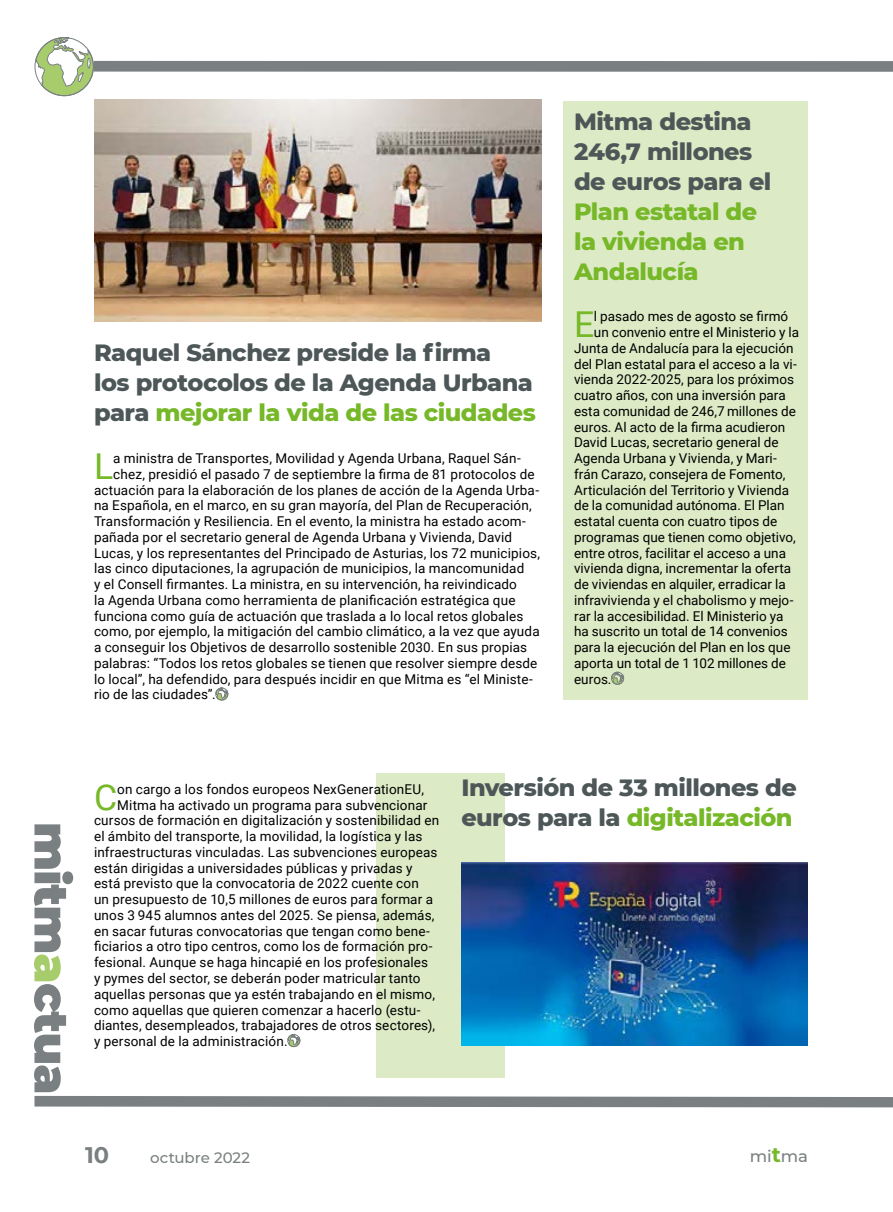
<style>
.page{position:relative;width:893px;height:1212px;background:#fff}
.page>*{position:absolute;margin:0;border:0;box-sizing:border-box;transform-origin:0 0}
.t1{font:35.7px "Roboto";color:#76b828}
.t2{font:800 24px/30px "Montserrat";letter-spacing:-.02em;color:#4d5758}
.t3{font:800 24px/30px "Montserrat";letter-spacing:-.02em;color:#76b828}
.t4{font:700 22.5px "Montserrat";color:#7a8081}
.t5{font:500 16.5px "Montserrat";color:#7a8081}
.t6{font:500 15px "Montserrat";color:#7a8081}
.t7{font:13.5px "Roboto";letter-spacing:.01em;color:#000}
.s1{color:#76b828}
.s2{font-weight:700;font-size:21px;color:#76b828}
</style>
<div class="page">
<svg style="left:94px;top:61px;width:799px;height:39px"></svg>
<svg style="left:34px;top:984px;width:859px;height:124px"></svg>
<svg style="left:34px;top:824px;width:39px;height:157px"></svg>
<svg style="left:35px;top:37px;width:59px;height:59px"></svg>
<div style="left:35px;top:37px;width:59px;height:59px;border:1px solid #7a8081;border-radius:50%"></div>
<div style="left:563px;top:101px;width:245px;height:598px;background:#dceac5"></div>
<div style="left:376px;top:773px;width:128px;height:304px;background:#dceac5"></div>
<img style="left:461px;top:862px;width:347px;height:184px">
<img style="left:94px;top:100px;width:448px;height:221px">
<svg style="left:216px;top:688px;width:12px;height:12px"></svg>
<div style="left:216px;top:688px;width:12px;height:12px;border:1px solid #7a8081;border-radius:50%"></div>
<svg style="left:611px;top:672px;width:13px;height:12px"></svg>
<div style="left:611px;top:672px;width:13px;height:12px;border:1px solid #7a8081;border-radius:50%"></div>
<svg style="left:288px;top:1034px;width:12px;height:13px"></svg>
<div style="left:288px;top:1034px;width:12px;height:13px;border:1px solid #7a8081;border-radius:50%"></div>
<h2 class="t2" style="left:94px;top:336px;width:444px">Raquel Sánchez preside la firma<br>los protocolos de la Agenda Urbana para <span class="s1">mejorar la vida de las ciudades</span></h2>
<h1 class="t1" style="left:94px;top:441px;width:21px">L</h1>
<p class="t7" style="left:113px;top:449px;width:409px">a ministra de Transportes, Movilidad y Agenda Urbana, Raquel Sán-</p>
<p class="t7" style="left:113px;top:465px;width:423px">chez, presidió el pasado 7 de septiembre la firma de 81 protocolos de</p>
<p class="t7" style="left:94px;top:480px;width:447px">actuación para la elaboración de los planes de acción de la Agenda Urba-</p>
<p class="t7" style="left:94px;top:496px;width:439px">na Española, en el marco, en su gran mayoría, del Plan de Recuperación,</p>
<p class="t7" style="left:94px;top:512px;width:433px">Transformación y Resiliencia. En el evento, la ministra ha estado acom-</p>
<p class="t7" style="left:94px;top:528px;width:420px">pañada por el secretario general de Agenda Urbana y Vivienda, David</p>
<p class="t7" style="left:94px;top:543px;width:447px">Lucas, y los representantes del Principado de Asturias, los 72 municipios,</p>
<p class="t7" style="left:94px;top:559px;width:432px">las cinco diputaciones, la agrupación de municipios, la mancomunidad</p>
<p class="t7" style="left:94px;top:575px;width:424px">y el Consell firmantes. La ministra, en su intervención, ha reivindicado</p>
<p class="t7" style="left:94px;top:591px;width:423px">la Agenda Urbana como herramienta de planificación estratégica que</p>
<p class="t7" style="left:94px;top:606px;width:431px">funciona como guía de actuación que traslada a lo local retos globales</p>
<p class="t7" style="left:94px;top:622px;width:447px">como, por ejemplo, la mitigación del cambio climático, a la vez que ayuda</p>
<p class="t7" style="left:94px;top:638px;width:435px">a conseguir los Objetivos de desarrollo sostenible 2030. En sus propias</p>
<p class="t7" style="left:94px;top:654px;width:445px">palabras: “Todos los retos globales se tienen que resolver siempre desde</p>
<p class="t7" style="left:94px;top:669px;width:440px">lo local”, ha defendido, para después incidir en que Mitma es “el Ministe-</p>
<p class="t7" style="left:94px;top:685px;width:123px">rio de las ciudades”.</p>
<h2 class="t2" style="left:574px;top:105px;width:199px">Mitma destina<br>246,7 millones de euros para el</h2>
<h2 class="t3" style="left:574px;top:195px;width:185px">Plan estatal de la vivienda en<br>Andalucía</h2>
<h1 class="t1" style="left:574px;top:299px;width:22px">E</h1>
<p class="t7" style="left:594px;top:307px;width:196px">l pasado mes de agosto se firmó</p>
<p class="t7" style="left:594px;top:323px;width:207px">un convenio entre el Ministerio y la</p>
<p class="t7" style="left:574px;top:339px;width:221px">Junta de Andalucía para la ejecución</p>
<p class="t7" style="left:574px;top:354px;width:224px">del Plan estatal para el acceso a la vi-</p>
<p class="t7" style="left:574px;top:370px;width:221px">vienda 2022-2025, para los próximos</p>
<p class="t7" style="left:574px;top:386px;width:213px">cuatro años, con una inversión para</p>
<p class="t7" style="left:574px;top:402px;width:223px">esta comunidad de 246,7 millones de</p>
<p class="t7" style="left:574px;top:417px;width:213px">euros. Al acto de la firma acudieron</p>
<p class="t7" style="left:574px;top:433px;width:206px">David Lucas, secretario general de</p>
<p class="t7" style="left:574px;top:449px;width:204px">Agenda Urbana y Vivienda, y Mari-</p>
<p class="t7" style="left:574px;top:465px;width:213px">frán Carazo, consejera de Fomento,</p>
<p class="t7" style="left:574px;top:480px;width:217px">Articulación del Territorio y Vivienda</p>
<p class="t7" style="left:574px;top:496px;width:212px">de la comunidad autónoma. El Plan</p>
<p class="t7" style="left:574px;top:512px;width:205px">estatal cuenta con cuatro tipos de</p>
<p class="t7" style="left:574px;top:528px;width:223px">programas que tienen como objetivo,</p>
<p class="t7" style="left:574px;top:543px;width:213px">entre otros, facilitar el acceso a una</p>
<p class="t7" style="left:574px;top:559px;width:219px">vivienda digna, incrementar la oferta</p>
<p class="t7" style="left:574px;top:575px;width:213px">de viviendas en alquiler, erradicar la</p>
<p class="t7" style="left:574px;top:591px;width:221px">infravivienda y el chabolismo y mejo-</p>
<p class="t7" style="left:574px;top:606px;width:211px">rar la accesibilidad. El Ministerio ya</p>
<p class="t7" style="left:574px;top:622px;width:215px">ha suscrito un total de 14 convenios</p>
<p class="t7" style="left:574px;top:638px;width:218px">para la ejecución del Plan en los que</p>
<p class="t7" style="left:574px;top:654px;width:214px">aporta un total de 1 102 millones de</p>
<p class="t7" style="left:574px;top:669px;width:39px">euros.</p>
<h1 class="t1" style="left:94px;top:772px;width:25px">C</h1>
<p class="t7" style="left:117px;top:780px;width:308px">on cargo a los fondos europeos NexGenerationEU,</p>
<p class="t7" style="left:117px;top:795px;width:312px">Mitma ha activado un programa para subvencionar</p>
<p class="t7" style="left:94px;top:811px;width:347px">cursos de formación en digitalización y sostenibilidad en</p>
<p class="t7" style="left:94px;top:827px;width:330px">el ámbito del transporte, la movilidad, la logística y las</p>
<p class="t7" style="left:94px;top:843px;width:345px">infraestructuras vinculadas. Las subvenciones europeas</p>
<p class="t7" style="left:94px;top:858px;width:320px">están dirigidas a universidades públicas y privadas y</p>
<p class="t7" style="left:94px;top:874px;width:326px">está previsto que la convocatoria de 2022 cuente con</p>
<p class="t7" style="left:94px;top:890px;width:340px">un presupuesto de 10,5 millones de euros para formar a</p>
<p class="t7" style="left:94px;top:906px;width:342px">unos 3 945 alumnos antes del 2025. Se piensa, además,</p>
<p class="t7" style="left:94px;top:921px;width:338px">en sacar futuras convocatorias que tengan como bene-</p>
<p class="t7" style="left:94px;top:937px;width:340px">ficiarios a otro tipo centros, como los de formación pro-</p>
<p class="t7" style="left:94px;top:953px;width:336px">fesional. Aunque se haga hincapié en los profesionales</p>
<p class="t7" style="left:94px;top:969px;width:328px">y pymes del sector, se deberán poder matricular tanto</p>
<p class="t7" style="left:94px;top:984px;width:342px">aquellas personas que ya estén trabajando en el mismo,</p>
<p class="t7" style="left:94px;top:1000px;width:328px">como aquellas que quieren comenzar a hacerlo (estu-</p>
<p class="t7" style="left:94px;top:1016px;width:343px">diantes, desempleados, trabajadores de otros sectores),</p>
<p class="t7" style="left:94px;top:1032px;width:195px">y personal de la administración.</p>
<h2 class="t2" style="left:461px;top:771px;width:337px">Inversión de 33 millones de euros para la <span class="s1">digitalización</span></h2>
<h3 class="t4" style="left:85px;top:1139px;width:26px">10</h3>
<p class="t6" style="left:150px;top:1147px;width:101px">octubre 2022</p>
<p class="t5" style="left:750px;top:1144px;width:59px">mi<span class="s2">t</span>ma</p>
</div>
